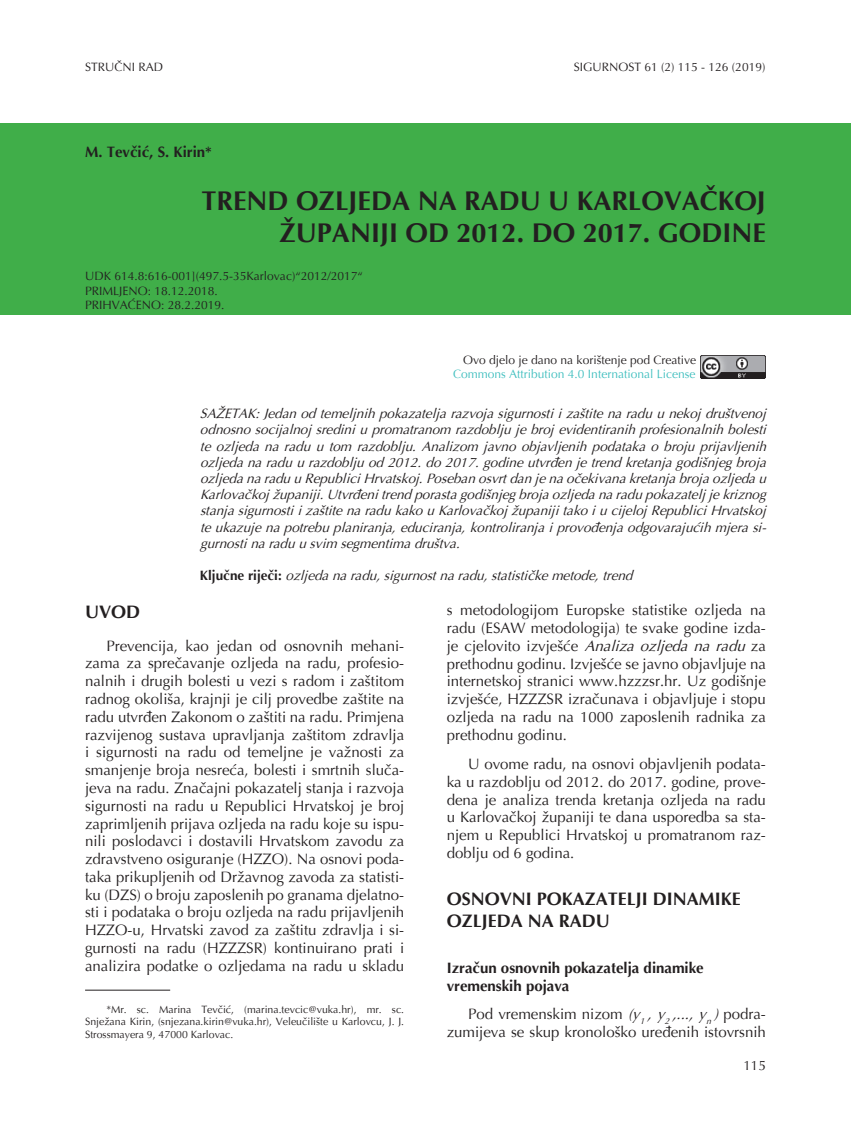
<style>
.page{position:relative;width:851px;height:1140px;background:#fff}
.page>*{position:absolute;margin:0;border:0;box-sizing:border-box;transform-origin:0 0}
.t1{font:700 27px/32.4px "Optima";color:#231f20;text-align:right}
.t2{font:700 18px/21.6px "Optima";color:#231f20}
.t3{font:15px/17.7px "Optima";color:#231f20;text-align:justify}
.t4{font:700 15px/18px "Optima";color:#231f20}
.t5{font:italic 13.5px/16.2px "Optima";color:#231f20;text-align:justify}
.t6{font:13.5px "Optima";color:#231f20}
.t7{font:12px/14.4px "Optima";color:#231f20}
.t8{font:12px "Optima";color:#40bfbf}
.t9{font:10.5px/12.6px "Optima";color:#231f20;text-align:justify}
.s1{font-weight:700;font-style:normal}
.s2{font-style:italic}
</style>
<div class="page">
<div style="left:0;top:123px;width:850px;height:192px;background:#40ae49"></div>
<hr style="left:85px;top:989px;width:85px;height:1px;background:#231f20">
<img style="left:700px;top:355px;width:65px;height:24px">
<p class="t7" style="left:85px;top:60px;width:80px">STRUČNI RAD</p>
<p class="t7" style="left:573px;top:60px;width:193px">SIGURNOST 61 (2) 115 - 126 (2019)</p>
<p class="t4" style="left:85px;top:143px;width:128px">M. Tevčić, S. Kirin*</p>
<h1 class="t1" style="left:201px;top:185px;width:566px">TREND OZLJEDA NA RADU U KARLOVAČKOJ<br>ŽUPANIJI OD 2012. DO 2017. GODINE</h1>
<p class="t7" style="left:85px;top:269px;width:279px">UDK 614.8:616-001](497.5-35Karlovac)“2012/2017“<br>PRIMLJENO: 18.12.2018.<br>PRIHVAĆENO: 28.2.2019.</p>
<p class="t7" style="left:463px;top:353px;width:234px">Ovo djelo je dano na korištenje pod Creative</p>
<p class="t8" style="left:453px;top:367px;width:244px">Commons Attribution 4.0 International License</p>
<p class="t5" style="left:200px;top:406px;width:572px">SAŽETAK:Jedanodtemeljnihpokazateljarazvojasigurnostiizaštitenaraduunekojdruštvenoj odnosnosocijalnojsrediniupromatranom razdobljujebrojevidentiranihprofesionalnihbolesti teozljedanaraduutom razdoblju.Analizom javnoobjavljenihpodatakaobrojuprijavljenih ozljedanaraduurazdobljuod2012.do2017.godineutvrđenjetrendkretanjagodišnjegbroja ozljedanaraduuRepubliciHrvatskoj.Posebanosvrtdanjenaočekivanakretanjabrojaozljedau Karlovačkojžupaniji.Utvrđenitrendporastagodišnjegbrojaozljedanaradupokazateljjekriznog stanjasigurnostiizaštitenaradukakouKarlovačkojžupanijitakoiucijelojRepubliciHrvatskoj teukazujenapotrebuplaniranja,educiranja,kontroliranjaiprovođenjaodgovarajućihmjerasi&shy;gurnostinaraduusvim segmentimadruštva.</p>
<p class="t5" style="left:200px;top:567px;width:438px"><span class="s1">K l j u č n e r i j e č i :</span> ozljedanaradu,sigurnostnaradu,statističkemetode,trend</p>
<p class="t2" style="left:85px;top:601px;width:57px">UVOD</p>
<p class="t3" style="left:85px;top:637px;width:320px;text-indent:21px">Prevencija, kao jedan od osnovnih mehani&shy;zama za sprečavanje ozljeda na radu, profesio&shy;nalnih i drugih bolesti u vezi s radom i zaštitom radnog okoliša, krajnji je cilj provedbe zaštite na radu utvrđen Zakonom o zaštiti na radu. Primjena razvijenog sustava upravljanja zaštitom zdravlja i sigurnosti na radu od temeljne je važnosti za smanjenje broja nesreća, bolesti i smrtnih sluča&shy;jeva na radu. Značajni pokazatelj stanja i razvoja sigurnosti na radu u Republici Hrvatskoj je broj zaprimljenih prijava ozljeda na radu koje su ispu&shy;nili poslodavci i dostavili Hrvatskom zavodu za zdravstveno osiguranje (HZZO). Na osnovi poda&shy;taka prikupljenih od Državnog zavoda za statisti&shy;ku (DZS) o broju zaposlenih po granama djelatno&shy;sti i podataka o broju ozljeda na radu prijavljenih HZZO-u, Hrvatski zavod za zaštitu zdravlja i si&shy;gurnosti na radu (HZZZSR) kontinuirano prati i analizira podatke o ozljedama na radu u skladu</p>
<p class="t9" style="left:85px;top:1003px;width:320px;text-indent:21px">*Mr. sc. Marina Tevčić, (marina.tevcic@vuka.hr), mr. sc.<br>Snježana Kirin, (snjezana.kirin@vuka.hr), Veleučilište u Karlovcu, J. J.<br>Strossmayera 9, 47000 Karlovac.</p>
<p class="t3" style="left:446px;top:601px;width:320px">s metodologijom Europske statistike ozljeda na radu (ESAW metodologija) te svake godine izda&shy;je cjelovito izvješće <span class="s2">Analiza ozljeda na radu</span> za prethodnu godinu. Izvješće se javno objavljuje na internetskoj stranici www.hzzzsr.hr. Uz godišnje izvješće, HZZZSR izračunava i objavljuje i stopu ozljeda na radu na 1000 zaposlenih radnika za prethodnu godinu.</p>
<p class="t3" style="left:446px;top:755px;width:320px;text-indent:21px">U ovome radu, na osnovi objavljenih podata&shy;ka u razdoblju od 2012. do 2017. godine, prove&shy;dena je analiza trenda kretanja ozljeda na radu u Karlovačkoj županiji te dana usporedba sa sta&shy;njem u Republici Hrvatskoj u promatranom raz&shy;doblju od 6 godina.</p>
<p class="t2" style="left:446px;top:888px;width:296px">OSNOVNI POKAZATELJI DINAMIKE<br>OZLJEDA NA RADU</p>
<p class="t4" style="left:446px;top:958px;width:258px">Izračun osnovnih pokazatelja dinamike vremenskih pojava</p>
<p class="t3" style="left:446px;top:1005px;width:320px;text-align:right">Pod vremenskim nizom <span class="s2">(y</span><sub>1</sub><span class="s2">,y</span><sub>2</sub><span class="s2">,...,y</span><sub>n</sub><span class="s2">)</span>podra&shy;zumijeva se skup kronološko uređenih istovrsnih</p>
<p class="t6" style="left:743px;top:1056px;width:24px">115</p>
</div>
